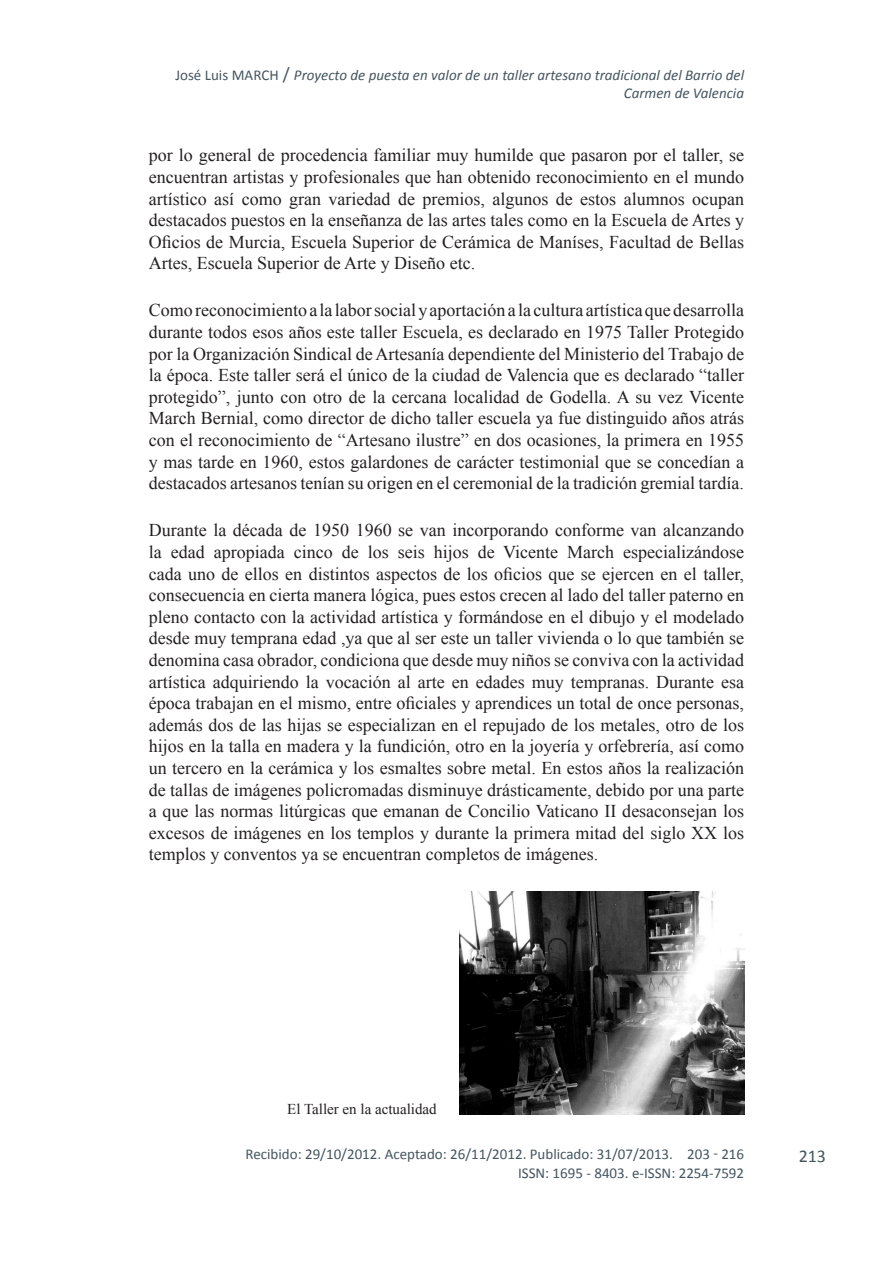
<style>
.page{position:relative;width:893px;height:1263px;background:#fff}
.page>*{position:absolute;margin:0;border:0;box-sizing:border-box;transform-origin:0 0}
.texto_normal{font:18px/21.6px "Times New Roman";color:#231f20;text-align:justify}
.t1{font:18px "Calibri";color:#45555f}
.texto_normal-2{font:15px "Calibri";color:#45555f}
.Cabacera_Izquierda{font:italic 15px/18px "Calibri";color:#45555f;text-align:right}
.Pies_foto{font:15px "Times New Roman";color:#231f20}
.Cabacera_Izquierda-2{font:15px "Calibri";color:#45555f}
.s1{font-style:normal;font-size:18px}
</style>
<div class="page">
<img style="left:459px;top:891px;width:285px;height:223px">
<p class="Cabacera_Izquierda-2" style="left:175px;top:65px;width:79px">José Luis March</p>
<p class="Cabacera_Izquierda" style="left:283px;top:65px;width:463px"><span class="s1">/</span> Proyecto de puesta en valor de un taller artesano tradicional del Barrio del<br>Carmen de Valencia</p>
<p class="texto_normal" style="left:149px;top:144px;width:597px">por lo general de procedencia familiar muy humilde que pasaron por el taller, se encuentran artistas y profesionales que han obtenido reconocimiento en el mundo artístico así como gran variedad de premios, algunos de estos alumnos ocupan destacados puestos en la enseñanza de las artes tales como en la Escuela de Artes y Oficios de Murcia, Escuela Superior de Cerámica de Maníses, Facultad de Bellas Artes, Escuela Superior de Arte y Diseño etc.</p>
<p class="texto_normal" style="left:149px;top:299px;width:597px">Como reconocimiento a la labor social y aportación a la cultura artística que desarrolla durante todos esos años este taller Escuela, es declarado en 1975 Taller Protegido por la Organización Sindical de Artesanía dependiente del Ministerio del Trabajo de la época. Este taller será el único de la ciudad de Valencia que es declarado “taller protegido”, junto con otro de la cercana localidad de Godella. A su vez Vicente March Bernial, como director de dicho taller escuela ya fue distinguido años atrás con el reconocimiento de “Artesano ilustre” en dos ocasiones, la primera en 1955 y mas tarde en 1960, estos galardones de carácter testimonial que se concedían a destacados artesanos tenían su origen en el ceremonial de la tradición gremial tardía.</p>
<p class="texto_normal" style="left:149px;top:519px;width:597px">Durante la década de 1950 1960 se van incorporando conforme van alcanzando la edad apropiada cinco de los seis hijos de Vicente March especializándose cada uno de ellos en distintos aspectos de los oficios que se ejercen en el taller, consecuencia en cierta manera lógica, pues estos crecen al lado del taller paterno en pleno contacto con la actividad artística y formándose en el dibujo y el modelado desde muy temprana edad ,ya que al ser este un taller vivienda o lo que también se denomina casa obrador, condiciona que desde muy niños se conviva con la actividad artística adquiriendo la vocación al arte en edades muy tempranas. Durante esa época trabajan en el mismo, entre oficiales y aprendices un total de once personas, además dos de las hijas se especializan en el repujado de los metales, otro de los hijos en la talla en madera y la fundición, otro en la joyería y orfebrería, así como un tercero en la cerámica y los esmaltes sobre metal. En estos años la realización de tallas de imágenes policromadas disminuye drásticamente, debido por una parte a que las normas litúrgicas que emanan de Concilio Vaticano II desaconsejan los excesos de imágenes en los templos y durante la primera mitad del siglo XX los templos y conventos ya se encuentran completos de imágenes.</p>
<p class="Pies_foto" style="left:287px;top:1099px;width:151px">El Taller en la actualidad</p>
<p class="texto_normal-2" style="left:245px;top:1145px;width:429px">Recibido: 29/10/2012. Aceptado: 26/11/2012. Publicado: 31/07/2013.</p>
<p class="texto_normal-2" style="left:687px;top:1145px;width:58px">203 - 216</p>
<p class="texto_normal-2" style="left:518px;top:1163px;width:228px">ISSN: 1695 - 8403. e-ISSN: 2254-7592</p>
<p class="t1" style="left:799px;top:1144px;width:29px">213</p>
</div>
